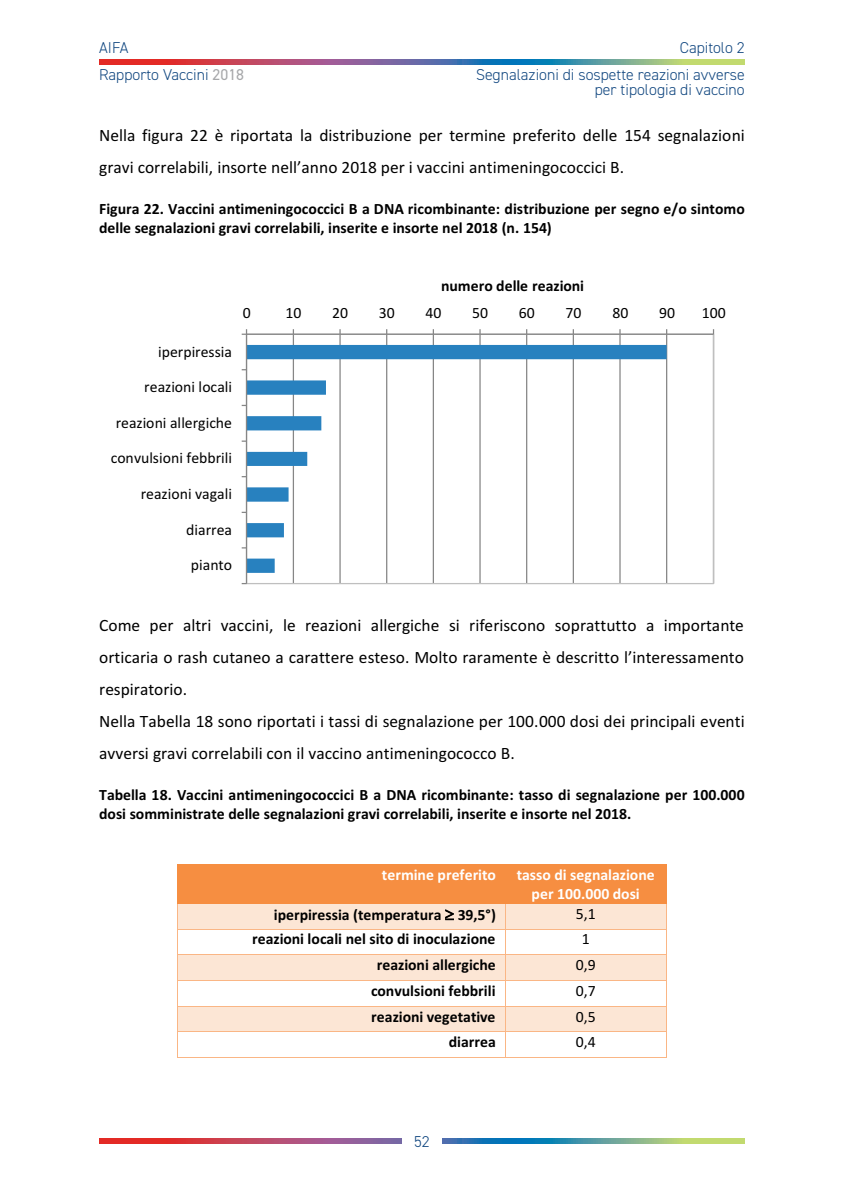
<style>
.page{position:relative;width:844px;height:1191px;background:#fff}
.page>*{position:absolute;margin:0;border:0;box-sizing:border-box;transform-origin:0 0}
.t1{font:17.5px/32px "Calibri";color:#000}
.t2{font:700 15.75px/19.2px "Calibri";color:#000}
.t3{font:15.75px "Calibri";color:#000}
.t4{font:300 15.75px/27.3px "DIN2014";color:#114780}
.t5{font:700 15.75px/19.2px "Calibri";color:#fff;text-align:center}
.s1{font-weight:400;color:#a7a8aa}
</style>
<div class="page">
<div style="left:178px;top:864px;width:9px;height:20px;background:#f68e41"></div>
<div style="left:496px;top:864px;width:9px;height:20px;background:#f68e41"></div>
<div style="left:178px;top:884px;width:327px;height:19px;background:#f68e41"></div>
<div style="left:187px;top:864px;width:309px;height:20px;background:#f68e41"></div>
<div style="left:505px;top:864px;width:9px;height:39px;background:#f68e41"></div>
<div style="left:657px;top:864px;width:9px;height:39px;background:#f68e41"></div>
<div style="left:514px;top:864px;width:143px;height:20px;background:#f68e41"></div>
<div style="left:514px;top:884px;width:143px;height:19px;background:#f68e41"></div>
<hr style="left:178px;top:863px;width:327px;height:1px;background:#f68e41">
<hr style="left:506px;top:863px;width:159px;height:1px;background:#f68e41">
<hr style="left:177px;top:864px;width:1px;height:39px;background:#f68e41">
<div style="left:178px;top:904px;width:9px;height:20px;background:#fce6d5"></div>
<div style="left:496px;top:904px;width:9px;height:20px;background:#fce6d5"></div>
<hr style="left:178px;top:924px;width:327px;height:4px;background:#fce6d5">
<div style="left:187px;top:904px;width:309px;height:20px;background:#fce6d5"></div>
<div style="left:505px;top:904px;width:9px;height:19px;background:#fce6d5"></div>
<div style="left:657px;top:904px;width:9px;height:19px;background:#fce6d5"></div>
<div style="left:505px;top:923px;width:161px;height:5px;background:#fce6d5"></div>
<div style="left:514px;top:904px;width:143px;height:19px;background:#fce6d5"></div>
<hr style="left:178px;top:903px;width:327px;height:1px;background:#f68e41">
<hr style="left:506px;top:903px;width:159px;height:1px;background:#f68e41">
<hr style="left:178px;top:928px;width:327px;height:1px;background:#fab685">
<hr style="left:505px;top:928px;width:160px;height:1px;background:#fab685">
<div style="left:178px;top:955px;width:9px;height:19px;background:#fce6d5"></div>
<div style="left:496px;top:955px;width:9px;height:19px;background:#fce6d5"></div>
<div style="left:178px;top:974px;width:327px;height:6px;background:#fce6d5"></div>
<div style="left:187px;top:955px;width:309px;height:19px;background:#fce6d5"></div>
<div style="left:505px;top:955px;width:9px;height:19px;background:#fce6d5"></div>
<div style="left:657px;top:955px;width:9px;height:19px;background:#fce6d5"></div>
<div style="left:505px;top:974px;width:161px;height:6px;background:#fce6d5"></div>
<div style="left:514px;top:955px;width:143px;height:19px;background:#fce6d5"></div>
<hr style="left:178px;top:954px;width:327px;height:1px;background:#fab685">
<hr style="left:505px;top:954px;width:160px;height:1px;background:#fab685">
<hr style="left:178px;top:980px;width:327px;height:1px;background:#fab685">
<hr style="left:505px;top:980px;width:160px;height:1px;background:#fab685">
<div style="left:178px;top:1006px;width:9px;height:19px;background:#fce6d5"></div>
<div style="left:496px;top:1006px;width:9px;height:19px;background:#fce6d5"></div>
<div style="left:178px;top:1025px;width:327px;height:6px;background:#fce6d5"></div>
<div style="left:187px;top:1006px;width:309px;height:19px;background:#fce6d5"></div>
<div style="left:505px;top:1006px;width:9px;height:19px;background:#fce6d5"></div>
<div style="left:657px;top:1006px;width:9px;height:19px;background:#fce6d5"></div>
<div style="left:505px;top:1025px;width:161px;height:6px;background:#fce6d5"></div>
<div style="left:514px;top:1006px;width:143px;height:19px;background:#fce6d5"></div>
<hr style="left:178px;top:1005px;width:327px;height:1px;background:#fab685">
<hr style="left:505px;top:1005px;width:160px;height:1px;background:#fab685">
<hr style="left:178px;top:1031px;width:327px;height:1px;background:#fab685">
<hr style="left:505px;top:1031px;width:160px;height:1px;background:#fab685">
<svg style="left:177px;top:903px;width:1px;height:155px"></svg>
<hr style="left:178px;top:1057px;width:327px;height:1px;background:#fab685">
<svg style="left:505px;top:903px;width:1px;height:154px"></svg>
<hr style="left:505px;top:1057px;width:160px;height:1px;background:#fab685">
<hr style="left:293px;top:334px;width:1px;height:249px;background:#868686">
<hr style="left:339px;top:334px;width:1px;height:249px;background:#868686">
<hr style="left:386px;top:334px;width:1px;height:249px;background:#868686">
<hr style="left:432px;top:334px;width:2px;height:249px;background:#868686">
<hr style="left:479px;top:334px;width:1px;height:249px;background:#868686">
<hr style="left:526px;top:334px;width:1px;height:249px;background:#868686">
<hr style="left:572px;top:334px;width:2px;height:249px;background:#868686">
<hr style="left:619px;top:334px;width:1px;height:249px;background:#868686">
<hr style="left:665px;top:334px;width:2px;height:249px;background:#868686">
<svg style="left:247px;top:345px;width:419px;height:228px"></svg>
<hr style="left:246px;top:333px;width:467px;height:2px;background:#868686">
<hr style="left:246px;top:334px;width:1px;height:249px;background:#868686">
<svg style="left:242px;top:329px;width:5px;height:6px"></svg>
<svg style="left:99px;top:1138px;width:645px;height:5px;background:#8e737d"></svg>
<div style="left:402px;top:1131px;width:39px;height:20px;background:#fff"></div>
<svg style="left:99px;top:60px;width:645px;height:4px;background:#8b7280"></svg>
<p class="t4" style="left:99px;top:35px;width:146px">AIFA<br>Rapporto Vaccini <span class="s1">2018</span></p>
<p class="t4" style="left:476px;top:35px;width:270px;line-height:26.8px;text-align:right">Capitolo 2<br>Segnalazioni di sospette reazioni avverse</p>
<p class="t4" style="left:594px;top:78px;width:151px">per tipologia di vaccino</p>
<p class="t1" style="left:99px;top:119px;width:647px">Nella figura 22 è riportata la distribuzione per termine preferito delle 154 segnalazioni gravi correlabili, s</p>
<p class="t1" style="left:297px;top:150px;width:6px">’</p>
<p class="t1" style="left:341px;top:150px;width:37px">2018</p>
<p class="t1" style="left:469px;top:150px;width:156px">antimeningococcici B.</p>
<p class="t2" style="left:99px;top:199px;width:647px">Figura 22. Vaccini antimeningococcici B a DNA ricombinante: distribuzione per segno e/o sintomo delle segnalazioni gravi correlabili, inserite e insorte nel 2018 (n. 154)</p>
<p class="t2" style="left:441px;top:275px;width:144px">numero delle reazioni</p>
<p class="t3" style="left:158px;top:340px;width:75px">iperpiressia</p>
<p class="t3" style="left:144px;top:376px;width:89px">reazioni locali</p>
<p class="t3" style="left:116px;top:411px;width:118px">reazioni allergiche</p>
<p class="t3" style="left:111px;top:447px;width:123px">convulsioni febbrili</p>
<p class="t3" style="left:141px;top:483px;width:93px">reazioni vagali</p>
<p class="t3" style="left:186px;top:518px;width:47px">diarrea</p>
<p class="t3" style="left:191px;top:554px;width:43px">pianto</p>
<p class="t3" style="left:243px;top:302px;width:9px">0</p>
<p class="t3" style="left:285px;top:302px;width:17px">10</p>
<p class="t3" style="left:332px;top:302px;width:17px">20</p>
<p class="t3" style="left:379px;top:302px;width:17px">30</p>
<p class="t3" style="left:425px;top:302px;width:17px">40</p>
<p class="t3" style="left:472px;top:302px;width:17px">50</p>
<p class="t3" style="left:519px;top:302px;width:17px">60</p>
<p class="t3" style="left:565px;top:302px;width:17px">70</p>
<p class="t3" style="left:612px;top:302px;width:17px">80</p>
<p class="t3" style="left:659px;top:302px;width:17px">90</p>
<p class="t3" style="left:701px;top:302px;width:25px">100</p>
<p class="t1" style="left:192px;top:608px;width:553px;text-indent:-93px">Come per altri vaccini, le reazioni allergiche si riferiscono soprattutto a importante sh u</p>
<p class="t1" style="left:367px;top:640px;width:63px">s s . M</p>
<p class="t1" style="left:542px;top:640px;width:10px">è</p>
<p class="t1" style="left:573px;top:640px;width:8px">s</p>
<p class="t1" style="left:628px;top:640px;width:6px">’</p>
<p class="t1" style="left:675px;top:640px;width:15px">ss</p>
<p class="t1" style="left:99px;top:673px;width:646px">respiratorio.<br>Nella Tabella 18 sono riportati i tassi di segnalazione per 100.000 dosi dei principali eventi avversi gravi correlabili con il vaccino antimeningococco B.</p>
<p class="t2" style="left:99px;top:785px;width:646px">Tabella 18. Vaccini antimeningococcici B a DNA ricombinante: tasso di segnalazione per 100.000 dosi somministrate delle segnalazioni gravi correlabili, inserite e insorte nel 2018.</p>
<p class="t5" style="left:382px;top:864px;width:115px">termine preferito</p>
<p class="t5" style="left:516px;top:864px;width:140px">tasso di segnalazione per 100.000 dosi</p>
<p class="t2" style="left:274px;top:904px;width:223px">iperpiressia (temperatura 39,5°)</p>
<p class="t3" style="left:576px;top:902px;width:21px">5,1</p>
<p class="t2" style="left:252px;top:929px;width:245px">reazioni locali nel sito di inoculazione</p>
<p class="t3" style="left:581px;top:928px;width:9px">1</p>
<p class="t2" style="left:376px;top:955px;width:120px">reazioni allergiche</p>
<p class="t3" style="left:576px;top:954px;width:21px">0,9</p>
<p class="t2" style="left:371px;top:981px;width:126px">convulsioni febbrili</p>
<p class="t3" style="left:576px;top:979px;width:21px">0,7</p>
<p class="t2" style="left:371px;top:1006px;width:126px">reazioni vegetative</p>
<p class="t3" style="left:576px;top:1005px;width:21px">0,5</p>
<p class="t2" style="left:448px;top:1032px;width:49px">diarrea</p>
<p class="t3" style="left:576px;top:1031px;width:21px">0,4</p>
<p class="t4" style="left:414px;top:1129px;width:17px">52</p>
</div>
